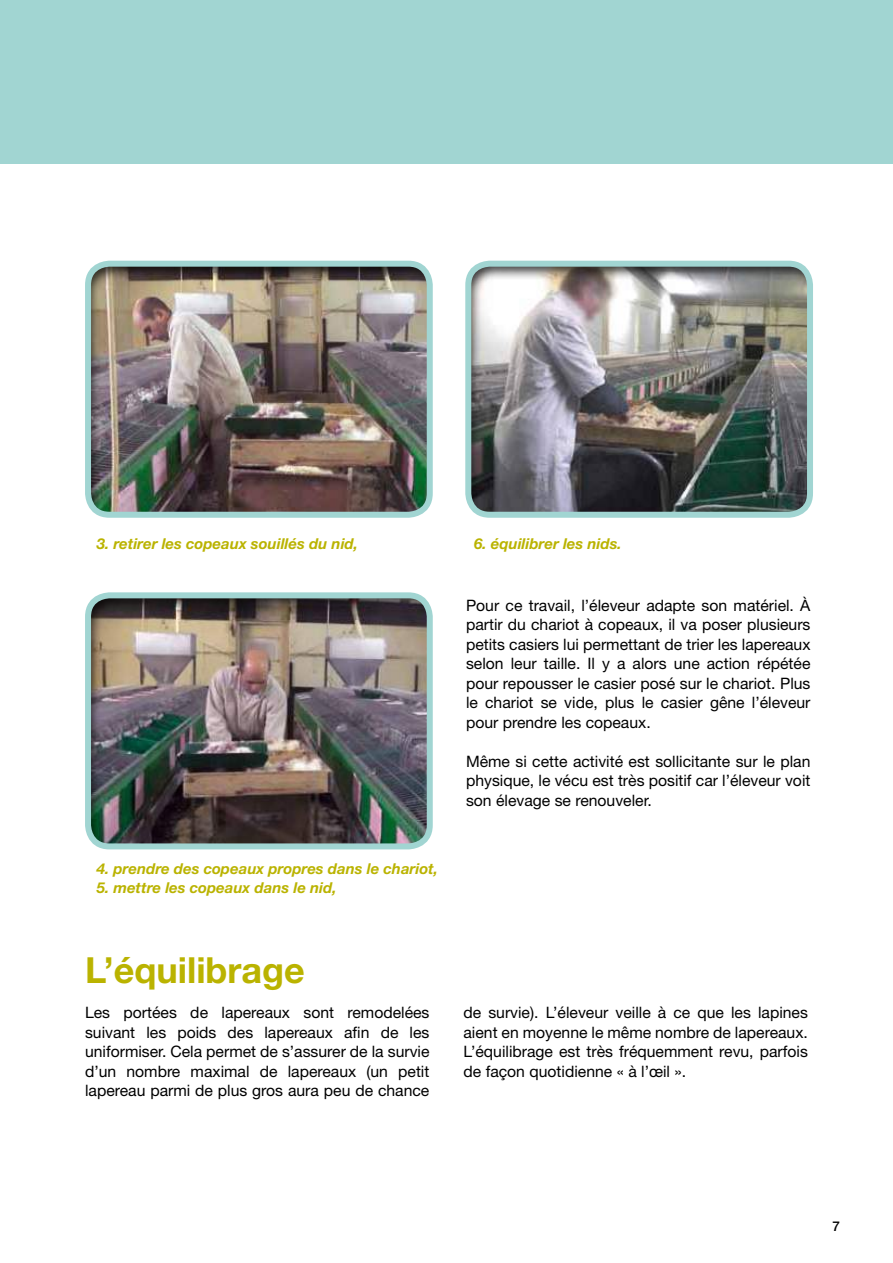
<style>
.page{position:relative;width:893px;height:1263px;background:#fff}
.page>*{position:absolute;margin:0;border:0;box-sizing:border-box;transform-origin:0 0}
.t1{font:700 36px "Helvetica Neue";color:#bab300}
.t2{font:15.75px/19.5px "Helvetica Neue";color:#000;text-align:justify}
.t3{font:italic 700 15px "Helvetica Neue";color:#bab300}
.t4{font:500 13.5px "Helvetica Neue";color:#000}
</style>
<div class="page">
<div style="left:466px;top:261px;width:345px;height:255px;background:#000;opacity:.75"></div>
<div style="left:465px;top:261px;width:348px;height:257px;border:6px solid #a1d5d2;border-radius:21px"></div>
<div style="left:0;top:0;width:893px;height:164px;background:#a1d5d2"></div>
<div style="left:86px;top:261px;width:345px;height:255px;background:#000;opacity:.75"></div>
<div style="left:85px;top:261px;width:348px;height:257px;border:6px solid #a1d5d2;border-radius:21px"></div>
<div style="left:86px;top:593px;width:345px;height:255px;background:#000;opacity:.75"></div>
<div style="left:85px;top:592px;width:348px;height:257px;border:6px solid #a1d5d2;border-radius:21px"></div>
<p class="t3" style="left:97px;top:535px;width:263px">3. retirer les copeaux souillés du nid,</p>
<p class="t3" style="left:474px;top:535px;width:149px">6. équilibrer les nids.</p>
<p class="t3" style="left:97px;top:859px;width:343px">4. prendre des copeaux propres dans le chariot,</p>
<p class="t3" style="left:97px;top:878px;width:241px">5. mettre les copeaux dans le nid,</p>
<p class="t2" style="left:466px;top:595px;width:346px">Pour ce travail, l’éleveur adapte son matériel. À partir du chariot à copeaux, il va poser plusieurs petits casiers lui permettant de trier les lapereaux selon leur taille. I l y a alors une action répétée pour repousser le casier posé sur le chariot. Plus le chariot se vide, plus le casier gêne l’éleveur pour prendre les copeaux.</p>
<p class="t2" style="left:466px;top:751px;width:346px">M ême si cette activité est sollicitante sur le plan physique, le vécu est très positif car l’éleveur voit son élevage se renouveler.</p>
<h1 class="t1" style="left:85px;top:948px;width:221px">L’équilibrage</h1>
<p class="t2" style="left:85px;top:1002px;width:346px">Les portées de lapereaux sont remodelées suivant les poids des lapereaux afin de les uniformiser. Cela permet de s’assurer de la survie d’un nombre maximal de lapereaux (un petit lapereau parmi de plus gros aura peu de chance</p>
<p class="t2" style="left:463px;top:1002px;width:346px">de survie). L’éleveur veille à ce que les lapines aient en moyenne le même nombre de lapereaux.<br>L’équilibrage est très fréquemment revu, parfois de façon quotidienne « à l’œil ».</p>
<p class="t4" style="left:832px;top:1218px;width:9px">7</p>
</div>
